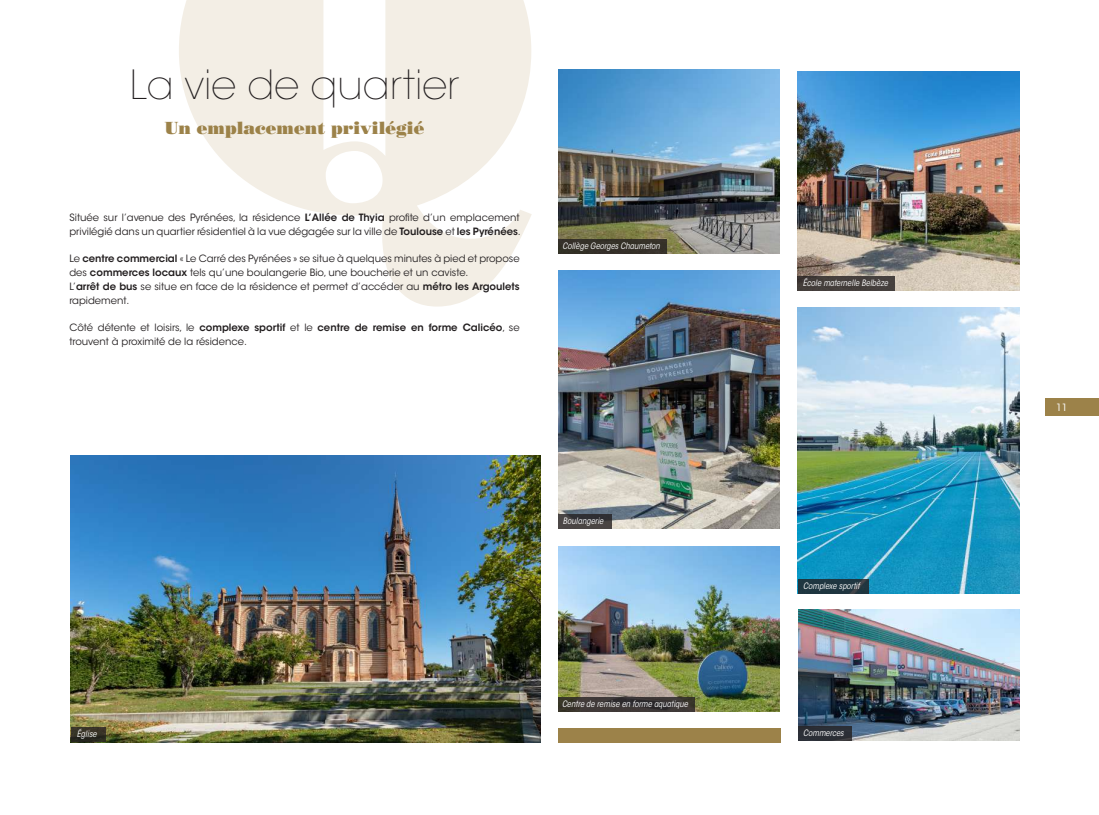
<style>
.page{position:relative;width:1099px;height:815px;background:#fff}
.page>*{position:absolute;margin:0;border:0;box-sizing:border-box;transform-origin:0 0}
.t1{font:200 40px "ITC Avant Garde Std";color:#231f20}
.t2{font:17.5px "Bodoni Poster";color:#9c8249}
.t3{font:10px/13.8px "ITC Avant Garde Std";color:#231f20}
.t4{font:10px "ITC Avant Garde Std";color:#fff}
.t5{font:italic condensed 8.75px "ITC Avant Garde Std";color:#fff}
.s1{font-weight:600}
</style>
<div class="page">
<img style="left:797px;top:307px;width:222px;height:287px">
<img style="left:558px;top:70px;width:222px;height:183px">
<img style="left:558px;top:547px;width:222px;height:165px">
<img style="left:558px;top:270px;width:222px;height:259px">
<img style="left:797px;top:72px;width:222px;height:219px">
<img style="left:71px;top:455px;width:470px;height:287px">
<div style="left:1045px;top:399px;width:53px;height:17px;background:#9c8249"></div>
<svg style="left:179px;top:0;width:352px;height:307px;fill:#f3eee5"></svg>
<div style="left:558px;top:728px;width:222px;height:15px;background:#9c8249"></div>
<img style="left:798px;top:609px;width:221px;height:132px">
<svg style="left:71px;top:728px;width:34px;height:14px"></svg>
<svg style="left:558px;top:697px;width:136px;height:15px;background:#393432"></svg>
<div style="left:798px;top:726px;width:53px;height:15px;background:#2b2f36"></div>
<svg style="left:797px;top:579px;width:71px;height:15px"></svg>
<svg style="left:558px;top:514px;width:54px;height:15px"></svg>
<div style="left:558px;top:239px;width:109px;height:14px;background:#353028"></div>
<div style="left:797px;top:276px;width:98px;height:15px;background:#443e3b"></div>
<h1 class="t1" style="left:130px;top:61px;width:331px">La vie de quartier</h1>
<h2 class="t2" style="left:165px;top:118px;width:261px">Un emplacement privilégié</h2>
<p class="t3" style="left:69px;top:211px;width:453px">Située sur l’avenue des Pyrénées, la résidence <span class="s1">L’Allée de Thyia</span> profite d’un emplacement privilégié dans un quartier résidentiel à la vue dégagée sur la ville de <span class="s1">Toulouse</span> et <span class="s1">les Pyrénées</span>.</p>
<p class="t3" style="left:69px;top:252px;width:452px">Le <span class="s1">centre commercial</span> « Le Carré des Pyrénées » se situe à quelques minutes à pied et propose des <span class="s1">commerces locaux</span> tels qu’une boulangerie Bio, une boucherie et un caviste.<br>L’<span class="s1">arrêt de bus</span> se situe en face de la résidence et permet d’accéder au <span class="s1">métro les Argoulets </span>rapidement.</p>
<p class="t3" style="left:69px;top:321px;width:451px">Côté détente et loisirs, le <span class="s1">complexe sportif</span> et le <span class="s1">centre de remise en forme Calicéo</span>, se trouvent à proximité de la résidence.</p>
<p class="t5" style="left:562px;top:240px;width:99px">Collège Georges Chaumeton</p>
<p class="t5" style="left:563px;top:516px;width:42px">Boulangerie</p>
<p class="t5" style="left:77px;top:729px;width:21px">Église</p>
<p class="t5" style="left:562px;top:699px;width:127px">Centre de remise en forme aquatique</p>
<p class="t5" style="left:802px;top:278px;width:87px">École maternelle Belbèze</p>
<p class="t5" style="left:803px;top:581px;width:58px">Complexe sportif</p>
<p class="t5" style="left:803px;top:728px;width:42px">Commerces</p>
<p class="t4" style="left:1055px;top:401px;width:13px">11</p>
</div>
